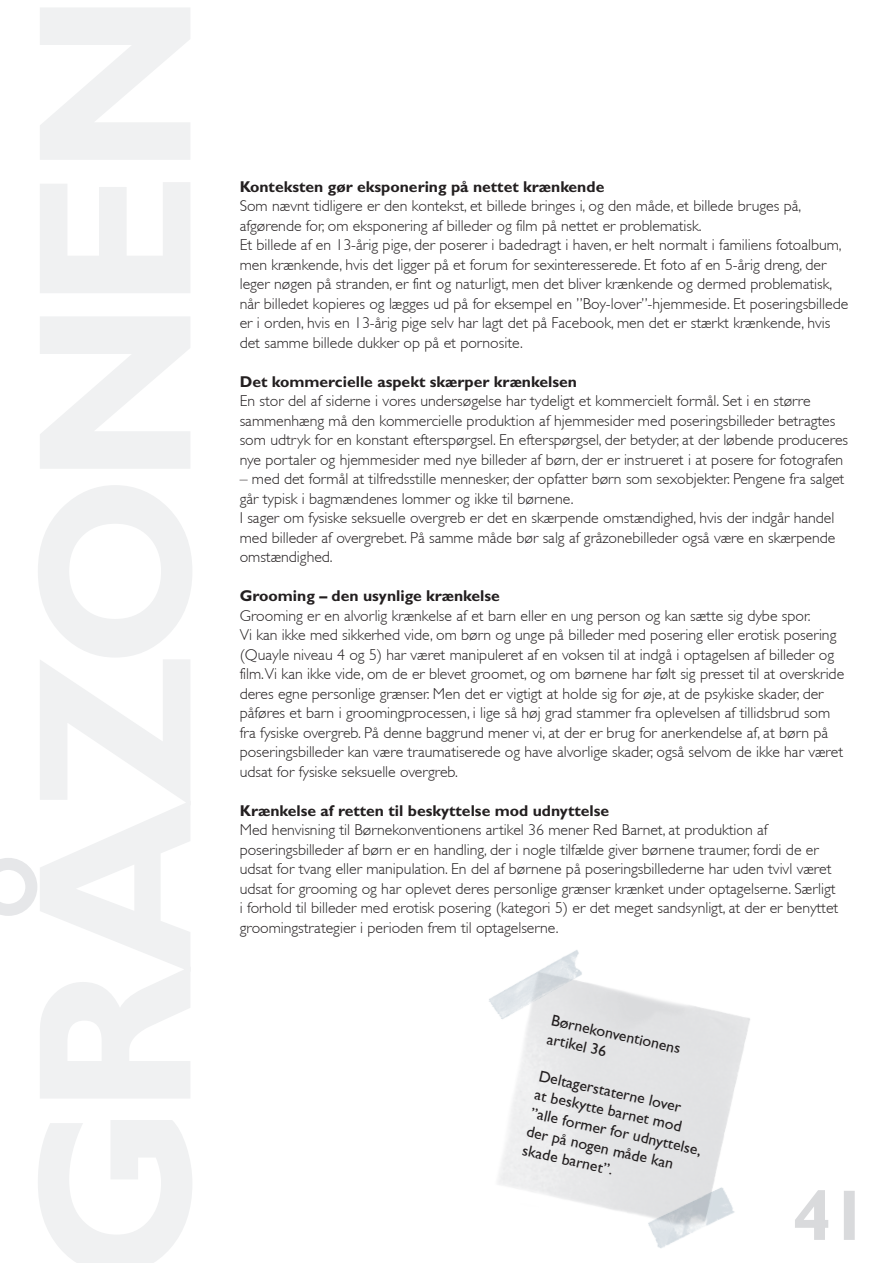
<style>
.page{position:relative;width:893px;height:1263px;background:#fff}
.page>*{position:absolute;margin:0;border:0;box-sizing:border-box;transform-origin:0 0}
.t1{font:700 72px "Gill Sans";color:#d9dadc}
.t2{font:15.9px/19px "Gill Sans";color:#231f20}
.t3{font:300 15.75px/19.5px "Gill Sans";color:#231f20}
.t4{font:700 15.75px "Gill Sans";color:#231f20}
</style>
<div class="page">
<svg style="left:38px;top:8px;width:154px;height:1255px;fill:#f0f1f2"></svg>
<svg style="left:0;top:858px;width:37px;height:58px"></svg>
<img style="left:488px;top:949px;width:135px;height:102px">
<img style="left:627px;top:1177px;width:108px;height:72px">
<p class="t4" style="left:240px;top:177px;width:366px">Konteksten gør eksponering på nettet krænkende</p>
<p class="t3" style="left:240px;top:196px;width:610px">Som nævnt tidligere er den kontekst, et billede bringes i, og den måde, et billede bruges på, afgørende for, om eksponering af billeder og film på nettet er problematisk.<br>Et billede af en 13-årig pige, der poserer i badedragt i haven, er helt normalt i familiens fotoalbum, men krænkende, hvis det ligger på et forum for sexinteresserede. Et foto af en 5-årig dreng, der leger nøgen på stranden, er fint og naturligt, men det bliver krænkende og dermed problematisk, når billedet kopieres og lægges ud på for eksempel en ”Boy-lover”-hjemmeside. Et poseringsbillede er i orden, hvis en 13-årig pige selv har lagt det på Facebook, men det er stærkt krænkende, hvis det samme billede dukker op på et pornosite.</p>
<p class="t4" style="left:240px;top:372px;width:339px">Det kommercielle aspekt skærper krænkelsen</p>
<p class="t3" style="left:240px;top:391px;width:610px">En stor del af siderne i vores undersøgelse har tydeligt et kommercielt formål. Set i en større sammenhæng må den kommercielle produktion af hjemmesider med poseringsbilleder betragtes som udtryk for en konstant efterspørgsel. En efterspørgsel, der betyder, at der løbende produceres nye portaler og hjemmesider med nye billeder af børn, der er instrueret i at posere for fotografen</p>
<p class="t3" style="left:240px;top:469px;width:606px">– med det formål at tilfredsstille mennesker, der opfatter børn som sexobjekter. Pengene fra salget går typisk i bagmændenes lommer og ikke til børnene.<br>I sager om fysiske seksuelle overgreb er det en skærpende omstændighed, hvis der indgår handel med billeder af overgrebet. På samme måde bør salg af gråzonebilleder også være en skærpende omstændighed.</p>
<p class="t4" style="left:240px;top:587px;width:262px">Grooming – den usynlige krænkelse</p>
<p class="t3" style="left:240px;top:606px;width:606px">Grooming er en alvorlig krænkelse af et barn eller en ung person og kan sætte sig dybe spor.<br>Vi kan ikke med sikkerhed vide, om børn og unge på billeder med posering eller erotisk posering (Quayle niveau 4 og 5) har været manipuleret af en voksen til at indgå i optagelsen af billeder og film.Vi kan ikke vide, om de er blevet groomet, og om børnene har følt sig presset til at overskride deres egne personlige grænser. Men det er vigtigt at holde sig for øje, at de psykiske skader, der påføres et barn i groomingprocessen, i lige så høj grad stammer fra oplevelsen af tillidsbrud som fra fysiske overgreb. På denne baggrund mener vi, at der er brug for anerkendelse af, at børn på poseringsbilleder kan være traumatiserede og have alvorlige skader, også selvom de ikke har været udsat for fysiske seksuelle overgreb.</p>
<p class="t4" style="left:240px;top:801px;width:371px">Krænkelse af retten til beskyttelse mod udnyttelse</p>
<p class="t3" style="left:240px;top:820px;width:600px">Med henvisning til Børnekonventionens artikel 36 mener Red Barnet, at produktion af poseringsbilleder af børn er en handling, der i nogle tilfælde giver børnene traumer, fordi de er udsat for tvang eller manipulation. En del af børnene på poseringsbillederne har uden tvivl været udsat for grooming og har oplevet deres personlige grænser krænket under optagelserne. Særligt i forhold til billeder med erotisk posering (kategori 5) er det meget sandsynligt, at der er benyttet groomingstrategier i perioden frem til optagelserne.</p>
<p class="t2" style="left:554px;top:1010px;width:134px;rotate:13deg">Børnekonventionens artikel 36</p>
<p class="t2" style="left:541px;top:1065px;width:176px;rotate:13deg">Deltagerstaterne lover<br>at beskytte barnet mod ”alle former for udnyttelse, der på nogen måde kan skade barnet”.</p>
<h1 class="t1" style="left:792px;top:1173px;width:79px">41</h1>
</div>
